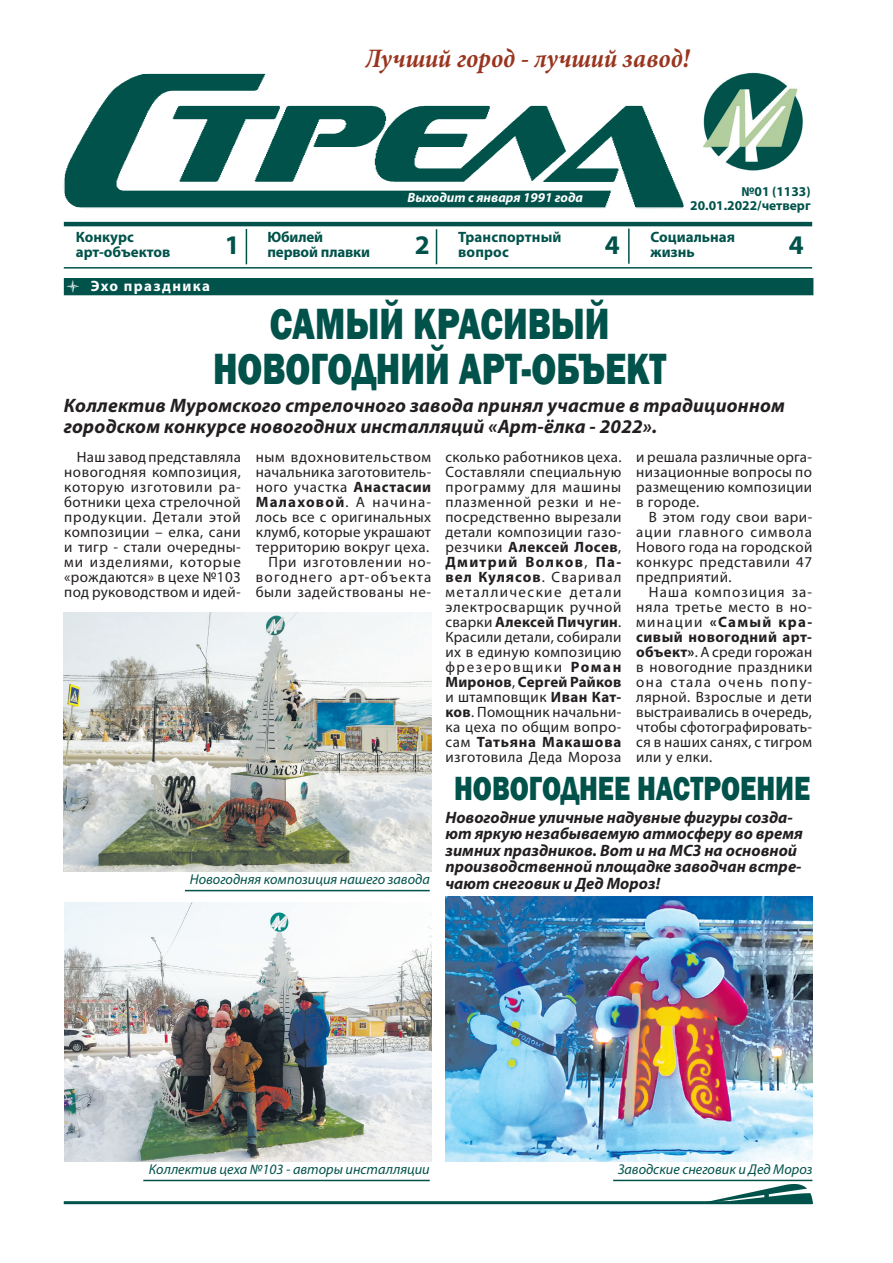
<style>
.page{position:relative;width:893px;height:1263px;background:#fff}
.page>*{position:absolute;margin:0;border:0;box-sizing:border-box;transform-origin:0 0}
.t1{font:800 45px/45px "Franklin Gothic";color:#00524a;text-align:center;scale:.8 1}
.t2{font:800 34.5px "Franklin Gothic";color:#00524a;scale:.8 1}
.t3{font:700 27px "Myriad Pro";color:#00524a}
.t4{font:italic 700 26.7px "Minion Pro";letter-spacing:-.005em;color:#99351f;scale:.93 1}
.t5{font:italic 700 19.5px/20.2px "Myriad Pro";letter-spacing:.01em;color:#231f20}
.t6{font:italic 700 16.5px/16.5px "Myriad Pro";color:#231f20}
.t7{font:15px/15px "Myriad Pro";letter-spacing:.03em;color:#231f20;text-align:justify}
.t8{font:700 15px/15px "Myriad Pro";color:#00524a}
.t9{font:700 15px "Myriad Pro";letter-spacing:.09em;color:#fff}
.t10{font:italic 14.25px "Myriad Pro";color:#00524a}
.t11{font:700 13.5px/13.5px "Myriad Pro";color:#00524a;text-align:right}
.t12{font:italic 700 13.5px "Myriad Pro";color:#fff}
.s1{font-size:27px}
.s2{font-weight:700}
</style>
<div class="page">
<div style="left:724px;top:221px;width:89px;height:29px;background:#fff;border:2px solid #fff"></div>
<hr style="left:64px;top:1201px;width:748px;height:3px;background:#00524a">
<img style="left:703px;top:72px;width:100px;height:99px">
<img style="left:66px;top:75px;width:616px;height:131px">
<div style="left:63px;top:72px;width:622px;height:137px;border:2px solid #fff"></div>
<img style="left:698px;top:1184px;width:114px;height:18px">
<hr style="left:64px;top:222px;width:748px;height:4px;background:#00524a">
<hr style="left:64px;top:267px;width:748px;height:2px;background:#00524a">
<hr style="left:246px;top:229px;width:1px;height:35px;background:#00524a">
<hr style="left:436px;top:229px;width:1px;height:35px;background:#00524a">
<hr style="left:628px;top:229px;width:2px;height:35px;background:#00524a">
<div style="left:64px;top:278px;width:749px;height:17px;background:#00524a"></div>
<img style="left:64px;top:902px;width:367px;height:259px">
<hr style="left:143px;top:1180px;width:287px;height:1px;background:#00524a">
<img style="left:64px;top:612px;width:367px;height:259px">
<hr style="left:185px;top:890px;width:245px;height:1px;background:#00524a">
<img style="left:445px;top:896px;width:367px;height:265px">
<hr style="left:613px;top:1180px;width:199px;height:1px;background:#00524a">
<h3 class="t4" style="left:365px;top:40px;width:350px">Лучший город - лучший завод!</h3>
<p class="t12" style="left:407px;top:188px;width:177px">Выходит с января 1991 года</p>
<p class="t11" style="left:690px;top:184px;width:122px">№01 (1133)<br>20.01.2022/четверг</p>
<p class="t8" style="left:76px;top:229px;width:96px">Конкурс арт-объектов</p>
<p class="t8" style="left:267px;top:229px;width:104px;text-indent:-43px"><span class="s1">1</span> Юбилей первой плавки</p>
<p class="t8" style="left:458px;top:229px;width:105px;text-indent:-43px"><span class="s1">2</span> Транспортный вопрос</p>
<p class="t8" style="left:605px;top:229px;width:132px;text-align:center"><span class="s1">4</span> Социальная жизнь</p>
<h3 class="t3" style="left:789px;top:227px;width:16px">4</h3>
<p class="t9" style="left:66px;top:276px;width:146px">● Эхо праздника</p>
<h1 class="t1" style="left:213px;top:301px;width:568px">САМЫЙ КРАСИВЫЙ<br>НОВОГОДНИЙ АРТ-ОБЪЕКТ</h1>
<h3 class="t5" style="left:64px;top:395px;width:723px">Коллектив Муромского стрелочного завода принял участие в традиционном городском конкурсе новогодних инсталляций «Арт-ёлка - 2022».</h3>
<p class="t7" style="left:64px;top:449px;width:178px;text-indent:13px">Наш завод представляла новогодняя композиция, которую изготовили ра&shy;ботники цеха стрелочной продукции. Детали этой композиции – елка, сани и тигр - стали очередны&shy;ми изделиями, которые «рождаются» в цехе №103 под руководством и идей-</p>
<p class="t7" style="left:256px;top:449px;width:177px;text-align:right">ным вдохновительством начальника заготовитель&shy;ного участка <span class="s2">Анастасии<br>Малаховой</span>. А начина&shy;лось все с оригинальных клумб, которые украшают территорию вокруг цеха.<br>При изготовлении но&shy;вогоднего арт-объекта были задействованы не-</p>
<p class="t7" style="left:445px;top:449px;width:178px">сколько работников цеха.<br>Составляли специальную программу для машины плазменной резки и не&shy;посредственно вырезали детали композиции газо&shy;резчики <span class="s2">Алексей Лосев</span>, <span class="s2">Дмитрий Волков</span>, <span class="s2">Па&shy;вел Кулясов</span>. Сваривал металлические детали электросварщик ручной сварки <span class="s2">Алексей Пичугин</span>.<br>Красили детали, собирали их в единую композицию фрезеровщики <span class="s2">Роман Миронов</span>, <span class="s2">Сергей Райков </span>и штамповщик <span class="s2">Иван Кат&shy;ков</span>. Помощник начальни&shy;ка цеха по общим вопро&shy;сам <span class="s2">Татьяна Макашова </span>изготовила Деда Мороза</p>
<p class="t7" style="left:636px;top:449px;width:177px">и решала различные орга&shy;низационные вопросы по размещению композиции в городе.</p>
<p class="t7" style="left:636px;top:509px;width:178px;text-indent:13px">В этом году свои вари&shy;ации главного символа Нового года на городской конкурс представили 47 предприятий.</p>
<p class="t7" style="left:636px;top:584px;width:178px;text-indent:13px">Наша композиция за&shy;няла третье место в но&shy;минации <span class="s2">«Самый кра&shy;сивый новогодний арт&shy;объект»</span>. А среди горожан в новогодние праздники она стала очень попу&shy;лярной. Взрослые и дети выстраивались в очередь, чтобы сфотографировать&shy;ся в наших санях, с тигром или у елки.</p>
<p class="t10" style="left:190px;top:871px;width:241px">Новогодняя композиция нашего завода</p>
<h2 class="t2" style="left:454px;top:766px;width:447px">НОВОГОДНЕЕ НАСТРОЕНИЕ</h2>
<p class="t6" style="left:445px;top:808px;width:359px">Новогодние уличные надувные фигуры созда&shy;ют яркую незабываемую атмосферу во время зимних праздников. Вот и на МСЗ на основной производственной площадке заводчан встре&shy;чают снеговик и Дед Мороз!</p>
<p class="t10" style="left:149px;top:1161px;width:282px">Коллектив цеха №103 - авторы инсталляции</p>
<p class="t10" style="left:618px;top:1161px;width:196px">Заводские снеговик и Дед Мороз</p>
</div>
